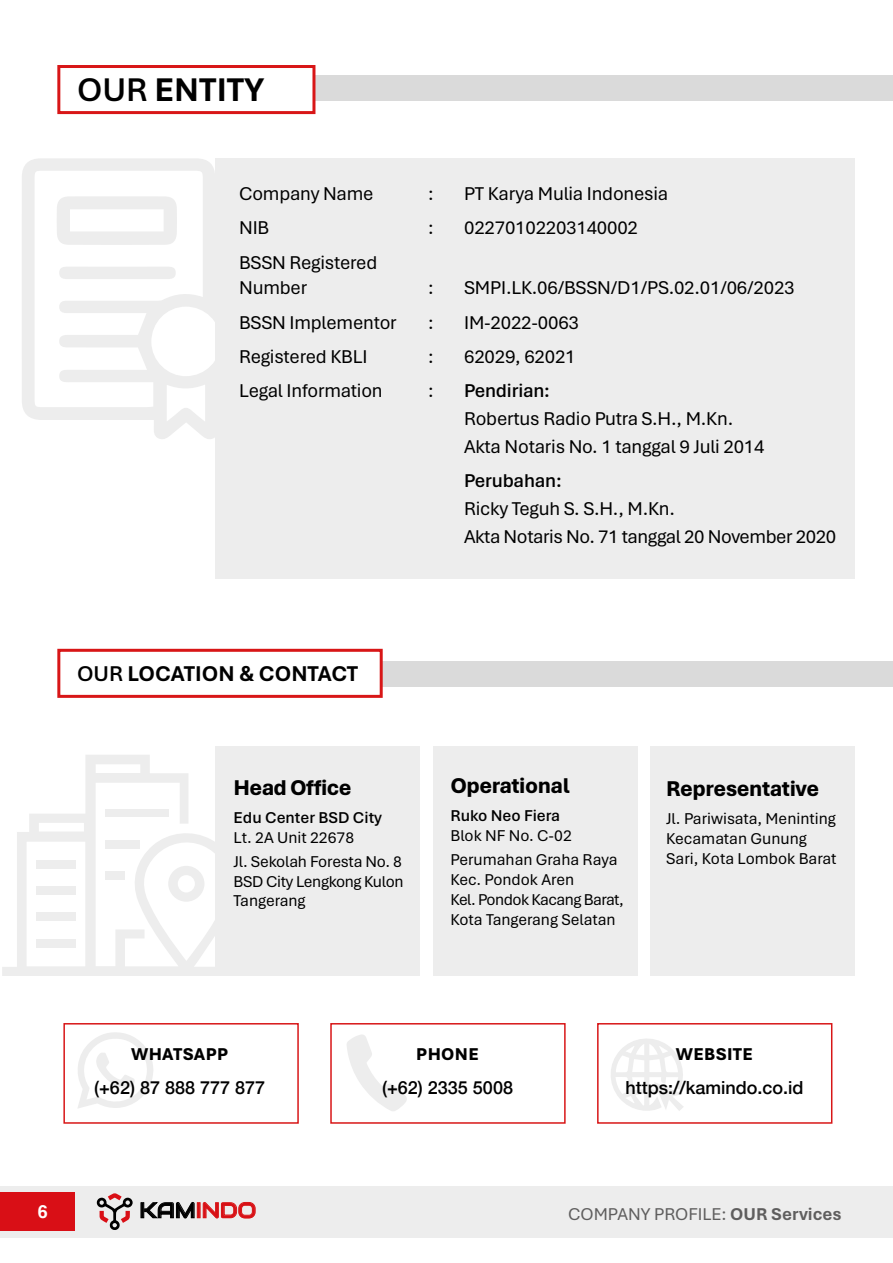
<style>
.page{position:relative;width:893px;height:1263px;background:#fff}
.page>*{position:absolute;margin:0;border:0;box-sizing:border-box;transform-origin:0 0}
.t1{font:700 34.5px "Aptos";color:#000}
.t2{font:800 22.5px "Aptos";letter-spacing:-.02em;color:#000}
.t3{font:700 22.5px "Aptos";letter-spacing:-.005em;color:#000}
.t4{font:21.6px "Audiowide";color:#d90f16}
.t5{font:19.5px/27.9px "Aptos";letter-spacing:-.01em;color:#000}
.t6{font:600 19.5px "Aptos";letter-spacing:-.01em;color:#000}
.t7{font:500 18px "Helvetica Neue";color:#000}
.t8{font:18px "Aptos";color:#5f5e5e}
.t9{font:800 18px "Aptos";letter-spacing:.02em;color:#000}
.t10{font:700 18px "Helvetica";color:#fff}
.t11{font:16.5px/19.8px "Aptos";color:#000}
.t12{font:16.5px/19.8px "Aptos";letter-spacing:-.02em;color:#000}
.t13{font:600 16.5px "Aptos";color:#000}
.s1{font-weight:600}
.s2{color:#000}
.s3{font-weight:700}
</style>
<div class="page">
<div style="left:0;top:1186px;width:893px;height:51px;background:#ededed"></div>
<div style="left:315px;top:75px;width:578px;height:26px;background:#dadada"></div>
<svg style="left:2px;top:755px;width:213px;height:221px"></svg>
<div style="left:106px;top:809px;width:63px;height:8px;background:#ededed"></div>
<div style="left:105px;top:840px;width:35px;height:8px;background:#ededed"></div>
<div style="left:106px;top:871px;width:19px;height:8px;background:#ededed"></div>
<div style="left:36px;top:860px;width:40px;height:9px;background:#ededed"></div>
<div style="left:36px;top:886px;width:39px;height:9px;background:#ededed"></div>
<div style="left:36px;top:912px;width:40px;height:9px;background:#ededed"></div>
<div style="left:36px;top:939px;width:40px;height:9px;background:#ededed"></div>
<svg style="left:168px;top:866px;width:37px;height:36px"></svg>
<div style="left:215px;top:746px;width:204px;height:230px;background:#ededed"></div>
<div style="left:215px;top:158px;width:640px;height:421px;background:#ededed"></div>
<div style="left:433px;top:746px;width:205px;height:230px;background:#ededed"></div>
<div style="left:650px;top:746px;width:205px;height:230px;background:#ededed"></div>
<div style="left:57px;top:65px;width:258px;height:49px;border:3px solid #d81617"></div>
<div style="left:383px;top:661px;width:510px;height:25px;background:#dadada"></div>
<div style="left:57px;top:649px;width:326px;height:49px;border:3px solid #d81617"></div>
<svg style="left:78px;top:1032px;width:75px;height:76px"></svg>
<div style="left:63px;top:1023px;width:236px;height:101px;border:2px solid #d81617"></div>
<svg style="left:347px;top:1035px;width:60px;height:76px"></svg>
<div style="left:330px;top:1023px;width:236px;height:101px;border:2px solid #d81617"></div>
<svg style="left:611px;top:1039px;width:72px;height:72px"></svg>
<div style="left:597px;top:1023px;width:235px;height:101px;border:2px solid #d81617"></div>
<svg style="left:22px;top:158px;width:193px;height:281px"></svg>
<svg style="left:57px;top:196px;width:120px;height:49px"></svg>
<svg style="left:59px;top:267px;width:117px;height:12px"></svg>
<svg style="left:96px;top:1193px;width:37px;height:37px"></svg>
<div style="left:0;top:1193px;width:74px;height:38px;background:#d90f16"></div>
<h1 class="t1" style="left:77px;top:67px;width:189px"><span class="s1">OUR</span> ENTITY</h1>
<p class="t5" style="left:239px;top:179px;width:136px">Company Name</p>
<p class="t5" style="left:428px;top:179px;width:7px">:</p>
<p class="t5" style="left:464px;top:179px;width:206px">PT Karya Mulia Indonesia</p>
<p class="t5" style="left:239px;top:213px;width:32px">NIB</p>
<p class="t5" style="left:428px;top:213px;width:7px">:</p>
<p class="t5" style="left:464px;top:213px;width:175px">02270102203140002</p>
<p class="t5" style="left:239px;top:249px;width:140px;line-height:25.8px">BSSN Registered<br>Number</p>
<p class="t5" style="left:428px;top:273px;width:7px">:</p>
<p class="t5" style="left:464px;top:273px;width:332px">SMPI.LK.06/BSSN/D1/PS.02.01/06/2023</p>
<p class="t5" style="left:239px;top:308px;width:159px">BSSN Implementor</p>
<p class="t5" style="left:428px;top:308px;width:7px">:</p>
<p class="t5" style="left:464px;top:308px;width:116px">IM-2022-0063</p>
<p class="t5" style="left:239px;top:342px;width:130px">Registered KBLI</p>
<p class="t5" style="left:428px;top:342px;width:7px">:</p>
<p class="t5" style="left:464px;top:342px;width:113px">62029, 62021</p>
<p class="t5" style="left:239px;top:376px;width:145px">Legal Information</p>
<p class="t5" style="left:428px;top:376px;width:7px">:</p>
<p class="t6" style="left:464px;top:377px;width:87px">Pendirian:</p>
<p class="t5" style="left:464px;top:404px;width:302px">Robertus Radio Putra S.H., M.Kn.<br>Akta Notaris No. 1 tanggal 9 Juli 2014</p>
<p class="t6" style="left:464px;top:467px;width:99px">Perubahan:</p>
<p class="t5" style="left:464px;top:494px;width:374px">Ricky Teguh S. S.H., M.Kn.<br>Akta Notaris No. 71 tanggal 20 November 2020</p>
<p class="t3" style="left:77px;top:658px;width:283px"><span class="s1">OUR</span> LOCATION &amp; CONTACT</p>
<p class="t2" style="left:234px;top:772px;width:119px">Head Office</p>
<p class="t13" style="left:234px;top:806px;width:150px">Edu Center BSD City</p>
<p class="t11" style="left:234px;top:825px;width:170px;line-height:24px">Lt. 2A Unit 22678<br>Jl. Sekolah Foresta No. 8</p>
<p class="t12" style="left:234px;top:871px;width:171px">BSD City Lengkong Kulon<br>Tangerang</p>
<p class="t2" style="left:450px;top:770px;width:121px">Operational</p>
<p class="t13" style="left:450px;top:804px;width:111px">Ruko Neo Fiera</p>
<p class="t11" style="left:450px;top:823px;width:169px;line-height:24px">Blok NF No. C-02<br>Perumahan Graha Raya</p>
<p class="t11" style="left:450px;top:869px;width:175px">Kec. Pondok Aren<br>Kel. Pondok Kacang Barat,<br>Kota Tangerang Selatan</p>
<p class="t2" style="left:666px;top:773px;width:155px">Representative</p>
<p class="t11" style="left:666px;top:808px;width:172px">Jl. Pariwisata, Meninting<br>Kecamatan Gunung<br>Sari, Kota Lombok Barat</p>
<p class="t9" style="left:131px;top:1042px;width:99px">WHATSAPP</p>
<p class="t7" style="left:94px;top:1073px;width:172px">(+62) 87 888 777 877</p>
<p class="t9" style="left:416px;top:1042px;width:64px">PHONE</p>
<p class="t7" style="left:382px;top:1073px;width:132px">(+62) 2335 5008</p>
<p class="t9" style="left:676px;top:1042px;width:79px">WEBSITE</p>
<p class="t7" style="left:625px;top:1073px;width:180px">https://kamindo.co.id</p>
<p class="t10" style="left:38px;top:1201px;width:12px">6</p>
<p class="t4" style="left:139px;top:1196px;width:118px"><span class="s2">KAM</span>INDO</p>
<p class="t8" style="left:568px;top:1202px;width:275px">COMPANY PROFILE: <span class="s3">OUR Services</span></p>
</div>
